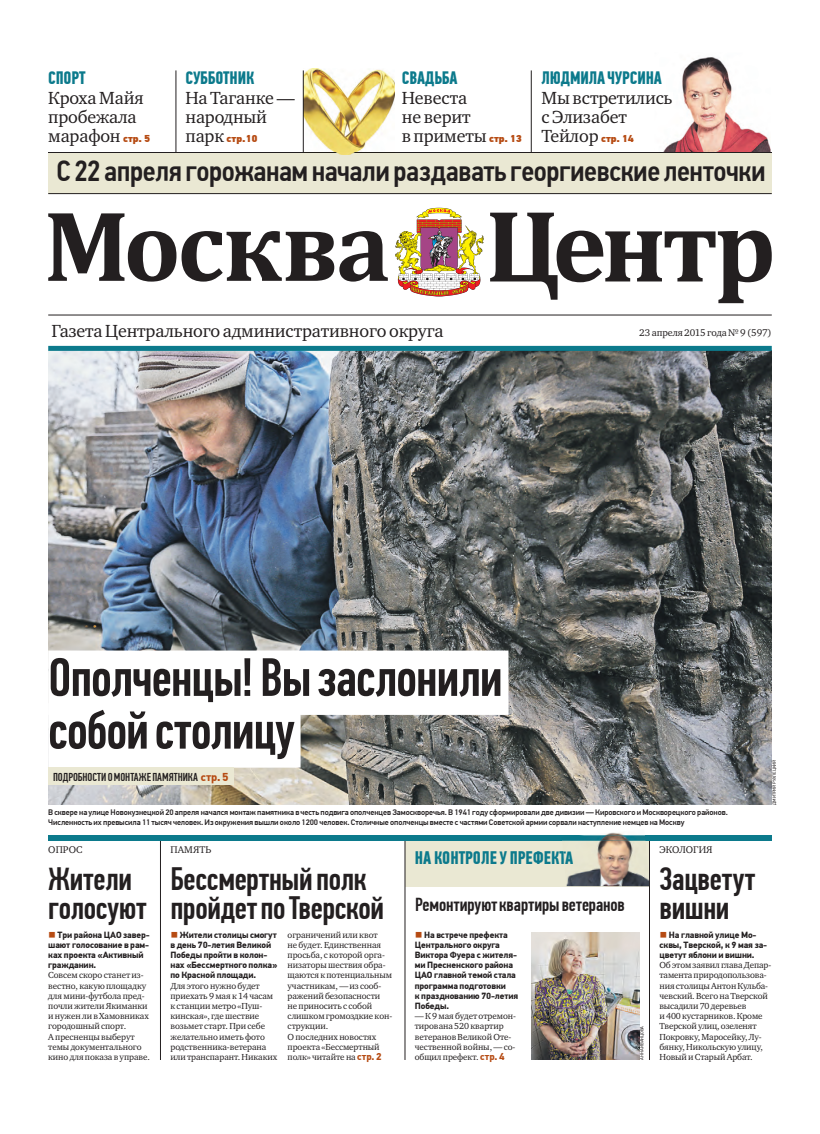
<style>
.page{position:relative;width:820px;height:1134px;background:#fff}
.page>*{position:absolute;margin:0;border:0;box-sizing:border-box;transform-origin:0 0}
.t1{font:500 54.1px/52.7px "PF Din Text Comp Pro";letter-spacing:-.015em;color:#231f20}
.t2{font:500 32.4px/28.2px "PF Din Text Comp Pro";letter-spacing:-.01em;color:#231f20}
.t3{font:500 29.3px "PF Din Text Cond Pro";letter-spacing:-.015em;color:#231f20}
.t4{font:500 18.8px "PF Din Text Comp Pro";letter-spacing:-.005em;color:#231f20}
.t5{font:700 18.2px "PF Din Text Comp Pro";color:#0c7a8c}
.t6{font:18px/19px "Charter ITC";letter-spacing:-.01em;color:#231f20}
.t7{font:700 18px "PF Din Text Comp Pro";letter-spacing:-.01em;color:#0c7a8c}
.t8{font:500 11.5px "PF Din Text Comp Pro";color:#231f20}
.t9{font:10px "Charter ITC";letter-spacing:-.01em;color:#231f20}
.t10{font:900 10px "PF Din Text Pro";color:#b64b13}
.t11{font:10px "Charter ITC";letter-spacing:.01em;color:#231f20}
.t12{font:9px/10.2px "Charter ITC";letter-spacing:-.01em;color:#231f20}
.t13{font:700 9px/10.2px "PF Din Text Pro";letter-spacing:-.01em;color:#231f20}
.t14{font:500 8px/10.2px "PF Din Text Pro";letter-spacing:-.01em;color:#231f20}
.t15{font:4.5px "PF Din Text Pro";color:#231f20}
.s1{font-family:"PF Din Text Pro";font-weight:900;font-size:10px;color:#b64b13}
.s2{font-family:"Charter ITC";font-weight:400;font-size:18px;color:#231f20}
.s3{color:#0d7a8c}
.s4{font-family:"PF Din Text Pro";font-weight:700;color:#b64b13}
.s5{font-size:32.4px}
.s6{font-family:"PF Din Text Cond Pro X Black";font-weight:400;color:#b64b13}
.s7{font-family:"PF Din Text Pro";font-weight:700;font-size:10px;color:#b64b13}
</style>
<div class="page">
<hr style="left:176px;top:70px;width:1px;height:82px;background:#231f20">
<hr style="left:531px;top:70px;width:1px;height:82px;background:#231f20">
<img style="left:48px;top:351px;width:723px;height:454px">
<div style="left:48px;top:346px;width:723px;height:5px;background:#0c7a8c"></div>
<div style="left:48px;top:650px;width:460px;height:65px;background:#fff"></div>
<div style="left:48px;top:703px;width:252px;height:65px;background:#fff"></div>
<div style="left:48px;top:768px;width:186px;height:17px;background:#eae8d3"></div>
<hr style="left:48px;top:315px;width:723px;height:1px;background:#231f20">
<div style="left:404px;top:838px;width:245px;height:48px;background:#eae8d3"></div>
<hr style="left:649px;top:840px;width:1px;height:220px;background:#231f20">
<hr style="left:404px;top:841px;width:1px;height:219px;background:#231f20">
<hr style="left:160px;top:838px;width:1px;height:222px;background:#231f20">
<div style="left:48px;top:835px;width:723px;height:5px;background:#0c7a8c"></div>
<img style="left:531px;top:932px;width:107px;height:128px">
<img style="left:561px;top:840px;width:88px;height:46px">
<img style="left:605px;top:832px;width:19px;height:3px">
<img style="left:580px;top:835px;width:65px;height:5px">
<svg style="left:563px;top:851px;width:10px;height:13px"></svg>
<svg style="left:48px;top:213px;width:339px;height:69px"></svg>
<svg style="left:490px;top:213px;width:281px;height:90px"></svg>
<img style="left:395px;top:208px;width:88px;height:88px">
<img style="left:663px;top:57px;width:107px;height:95px">
<img style="left:663px;top:92px;width:9px;height:16px">
<div style="left:48px;top:152px;width:723px;height:41px;background:#eae8d3"></div>
<hr style="left:48px;top:152px;width:723px;height:1px;background:#231f20">
<hr style="left:48px;top:193px;width:723px;height:1px;background:#231f20">
<img style="left:304px;top:68px;width:90px;height:87px">
<img style="left:304px;top:152px;width:90px;height:1px">
<hr style="left:303px;top:70px;width:1px;height:82px;background:#231f20">
<h3 class="t7" style="left:48px;top:70px;width:39px">СПОРТ</h3>
<h3 class="t6" style="left:48px;top:90px;width:103px">Кроха Майя пробежала марафон <span class="s1">стр. 5</span></h3>
<h3 class="t7" style="left:185px;top:70px;width:70px">СУББОТНИК</h3>
<h3 class="t6" style="left:185px;top:90px;width:111px">На Таганке — народный</h3>
<p class="t10" style="left:185px;top:135px;width:73px"><span class="s2">парк</span> стр.10</p>
<h3 class="t7" style="left:401px;top:70px;width:57px">СВАДЬБА</h3>
<h3 class="t6" style="left:401px;top:90px;width:122px">Невеста<br>не верит<br>в приметы <span class="s1">стр. 13</span></h3>
<h3 class="t7" style="left:541px;top:70px;width:122px">ЛЮДМИЛАЧУРСИН<span class="s3">А</span></h3>
<h3 class="t6" style="left:541px;top:90px;width:132px">Мы встретились с Элизабет<br>Тейлор <span class="s1">стр. 14</span></h3>
<h3 class="t3" style="left:56px;top:159px;width:710px">С 22 апреля горожанамначалираздавать георгиевские ленточки</h3>
<h3 class="t6" style="left:51px;top:323px;width:393px">Газета Центрального административного округа</h3>
<p class="t9" style="left:639px;top:328px;width:134px">23 апреля 2015 года № 9 (597)</p>
<h1 class="t1" style="left:48px;top:656px;width:456px">Ополченцы! Вызаслонили собой столицу</h1>
<p class="t8" style="left:53px;top:772px;width:177px">ПОДРОБНОСТИОМОНТАЖЕПАМЯТНИКА <span class="s4">cтр. 5</span></p>
<p class="t14" style="left:48px;top:808px;width:681px">В сквере на улице Новокузнецкой 20 апреля начался монтаж памятника в честь подвига ополченцев Замоскворечья. В 1941 году сформировали две дивизии — Кировского и Москворецкого районов.<br>Численность их превысила 11 тысяч человек. Из окружения вышли около 1200 человек. Столичные ополченцы вместе с частями Советской армии сорвали наступление немцев на Москву</p>
<p class="t9" style="left:48px;top:846px;width:36px">ОПРОС</p>
<p class="t9" style="left:170px;top:846px;width:42px">ПАМЯТЬ</p>
<p class="t11" style="left:659px;top:846px;width:55px">ЭКОЛОГИЯ</p>
<h3 class="t5" style="left:414px;top:851px;width:160px">НА КОНТРОЛЕ У ПРЕФЕК<span class="s3">ТА</span></h3>
<h2 class="t2" style="left:659px;top:868px;width:97px">Зацветут вишни</h2>
<h2 class="t2" style="left:48px;top:868px;width:100px">Жители голосуют</h2>
<h2 class="t2" style="left:170px;top:868px;width:197px">Бессмертный полк</h2>
<h3 class="t4" style="left:170px;top:897px;width:456px"><span class="s5">пройдет поТверской</span> Ремонтируютквартирыветеранов</h3>
<p class="t15" style="left:772px;top:805px;width:47px;rotate:-90deg">ДМИТРИЙ РУХЛЕЦКИЙ</p>
<p class="t13" style="left:48px;top:930px;width:103px"><span class="s6">■</span> Три района ЦАО завер&shy;шают голосование в рам&shy;ках проекта «Активный гражданин.</p>
<p class="t12" style="left:48px;top:971px;width:103px">Совсем скоро станет из&shy;вестно, какую площадку для мини-футбола пред&shy;почли жители Якиманки и нужен ли в Хамовниках городошный спорт.<br>А пресненцы выберут темы документального кино для показа в управе.</p>
<p class="t13" style="left:170px;top:930px;width:108px"><span class="s6">■</span> Жители столицы смогут в день 70-летия Великой<br>Победы пройти в колон&shy;нах «Бессмертного полка» по Красной площади.</p>
<p class="t12" style="left:170px;top:981px;width:108px">Для этого нужно будет приехать 9 мая к 14 часам к станции метро «Пуш&shy;кинская», где шествие возьмет старт. При себе желательно иметь фото родственника-ветерана или транспарант. Никаких</p>
<p class="t12" style="left:287px;top:930px;width:106px">ограничений или квот<br>не будет. Единственная просьба, с которой орга&shy;низаторы шествия обра&shy;щаются к потенциальным участникам, — из сооб&shy;ражений безопасности<br>не приносить с собой слишком громоздкие кон&shy;струкции.<br>О последних новостях проекта «Бессмертный полк» читайте на <span class="s7">стр. 2</span></p>
<p class="t13" style="left:414px;top:930px;width:105px"><span class="s6">■</span> На встрече префекта<br>Центрального округа<br>Виктора Фуера с жителя&shy;ми Пресненского района<br>ЦАО главной темой стала программа подготовки<br>к празднованию 70-летия<br>Победы.</p>
<p class="t12" style="left:414px;top:1012px;width:103px">— К 9 мая будет отремон&shy;тирована 520 квартир ветеранов Великой Оте&shy;чественной войны, — со&shy;общил префект. <span class="s7">стр. 4</span></p>
<p class="t15" style="left:639px;top:1060px;width:35px;rotate:-90deg">АННА ИВАНЦОВА</p>
<p class="t13" style="left:659px;top:930px;width:109px"><span class="s6">■</span> На главной улице Мо&shy;сквы, Тверской, к 9 мая за&shy;цветут яблони и вишни.</p>
<p class="t12" style="left:659px;top:961px;width:113px">Об этом заявил глава Депар&shy;тамента природопользова&shy;ния столицы Антон Кульба&shy;чевский. Всего на Тверской высадили 70 деревьев<br>и 400 кустарников. Кроме<br>Тверской улиц, озеленят<br>Покровку, Маросейку, Лу&shy;бянку, Никольскую улицу,<br>Новый и Старый Арбат.</p>
</div>
